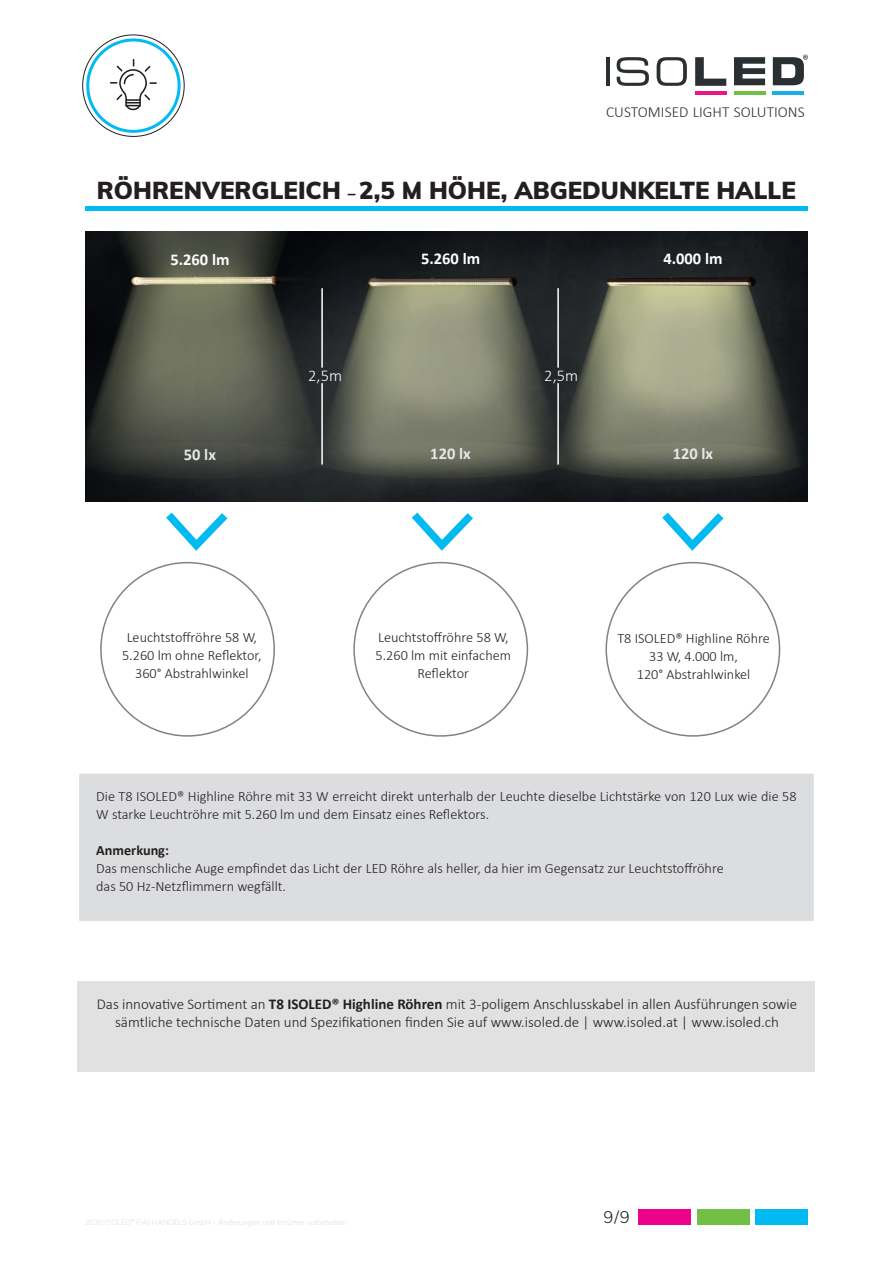
<style>
.page{position:relative;width:893px;height:1263px;background:#fff}
.page>*{position:absolute;margin:0;border:0;box-sizing:border-box;transform-origin:0 0}
.t1{font:900 24px "Muli";color:#231f20}
.t2{font:700 16.5px "Calibri";color:#fff}
.t3{font:700 16.5px "Calibri";color:#e6e7e9}
.t4{font:300 16.5px "Calibri";color:#fff}
.t5{font:300 16.5px "Muli";color:#231f20}
.t6{font:300 15.3px "Calibri";color:#2a2f32}
.t7{font:300 15px/18px "Calibri";color:#231f20;text-align:center}
.t8{font:300 14.25px/18px "Calibri";color:#231f20;text-align:center}
.t9{font:700 14.25px "Calibri";color:#231f20}
.s1{font-family:"Calibri";font-weight:700;font-size:15.75px}
.s2{font-weight:700}
</style>
<div class="page">
<div style="left:639px;top:1209px;width:52px;height:16px;background:#ed028c"></div>
<div style="left:756px;top:1209px;width:52px;height:16px;background:#00baf1"></div>
<div style="left:697px;top:1209px;width:52px;height:16px;background:#71bf44"></div>
<hr style="left:606px;top:57px;width:4px;height:29px;background:#2a2f32">
<svg style="left:617px;top:57px;width:32px;height:29px"></svg>
<svg style="left:657px;top:57px;width:30px;height:29px"></svg>
<svg style="left:695px;top:57px;width:31px;height:29px"></svg>
<svg style="left:734px;top:57px;width:31px;height:28px"></svg>
<hr style="left:695px;top:91px;width:31px;height:4px;background:#e9158b">
<hr style="left:734px;top:91px;width:31px;height:4px;background:#70be46">
<hr style="left:773px;top:91px;width:31px;height:4px;background:#18b1e7">
<svg style="left:773px;top:55px;width:35px;height:30px"></svg>
<svg style="left:110px;top:59px;width:47px;height:51px"></svg>
<div style="left:86px;top:38px;width:95px;height:95px;border:3px solid #00baf1;border-radius:50%"></div>
<div style="left:85px;top:206px;width:723px;height:5px;background:#00baf1"></div>
<div style="left:78px;top:773px;width:736px;height:149px;background:#dcdddf"></div>
<div style="left:78px;top:772px;width:737px;height:150px;border:2px solid #fff"></div>
<img style="left:85px;top:231px;width:723px;height:270px">
<svg style="left:166px;top:513px;width:61px;height:38px"></svg>
<svg style="left:412px;top:513px;width:61px;height:38px"></svg>
<svg style="left:662px;top:513px;width:62px;height:38px"></svg>
<div style="left:78px;top:981px;width:737px;height:90px;background:#e1e1e2"></div>
<hr style="left:321px;top:288px;width:2px;height:80px;background:#fff">
<hr style="left:321px;top:383px;width:2px;height:82px;background:#fff">
<hr style="left:557px;top:288px;width:2px;height:80px;background:#fff">
<hr style="left:557px;top:383px;width:2px;height:82px;background:#fff">
<p class="t6" style="left:606px;top:102px;width:200px">CUSTOMISED LIGHT SOLUTIONS</p>
<h1 class="t1" style="left:97px;top:172px;width:701px">RÖHRENVERGLEICH <span class="s1">–</span> 2,5 M HÖHE, ABGEDUNKELTE HALLE</h1>
<p class="t2" style="left:170px;top:248px;width:61px">5.260 lm</p>
<p class="t3" style="left:184px;top:443px;width:34px">50 lx</p>
<p class="t2" style="left:421px;top:247px;width:61px">5.260 lm</p>
<p class="t4" style="left:308px;top:365px;width:35px">2,5m</p>
<p class="t4" style="left:544px;top:365px;width:35px">2,5m</p>
<p class="t3" style="left:430px;top:441px;width:42px">120 lx</p>
<p class="t2" style="left:663px;top:247px;width:61px">4.000 lm</p>
<p class="t3" style="left:673px;top:441px;width:42px">120 lx</p>
<p class="t8" style="left:122px;top:628px;width:141px">Leuchtstoffröhre 58 W,<br>5.260 lm ohne Reflektor,<br>360° Abstrahlwinkel</p>
<p class="t8" style="left:376px;top:628px;width:137px">Leuchtstoffröhre 58 W,<br>5.260 lm mit einfachem<br>Reflektor</p>
<p class="t8" style="left:617px;top:629px;width:154px">T8 ISOLED® Highline Röhre<br>33 W, 4.000 lm,<br>120° Abstrahlwinkel</p>
<p class="t8" style="left:96px;top:787px;width:702px;text-align:left">Die T8 ISOLED® Highline Röhre mit 33 W erreicht direkt unterhalb der Leuchte dieselbe Lichtstärke von 120 Lux wie die 58<br>W starke Leuchtröhre mit 5.260 lm und dem Einsatz eines Reflektors.</p>
<p class="t9" style="left:96px;top:840px;width:74px">Anmerkung:</p>
<p class="t8" style="left:96px;top:859px;width:629px;text-align:left">Das menschliche Auge empfindet das Licht der LED Röhre als heller, da hier im Gegensatz zur Leuchtstoffröhre das 50 Hz-Netzflimmern wegfällt.</p>
<p class="t7" style="left:97px;top:994px;width:702px">Das innovative Sortiment an <span class="s2">T8 ISOLED® Highline Röhren</span> mit 3-poligem Anschlusskabel in allen Ausführungen sowie sämtliche technische Daten und Spezifikationen finden Sie auf www.isoled.de | www.isoled.at | www.isoled.ch</p>
<p class="t5" style="left:603px;top:1205px;width:28px">9/9</p>
</div>
